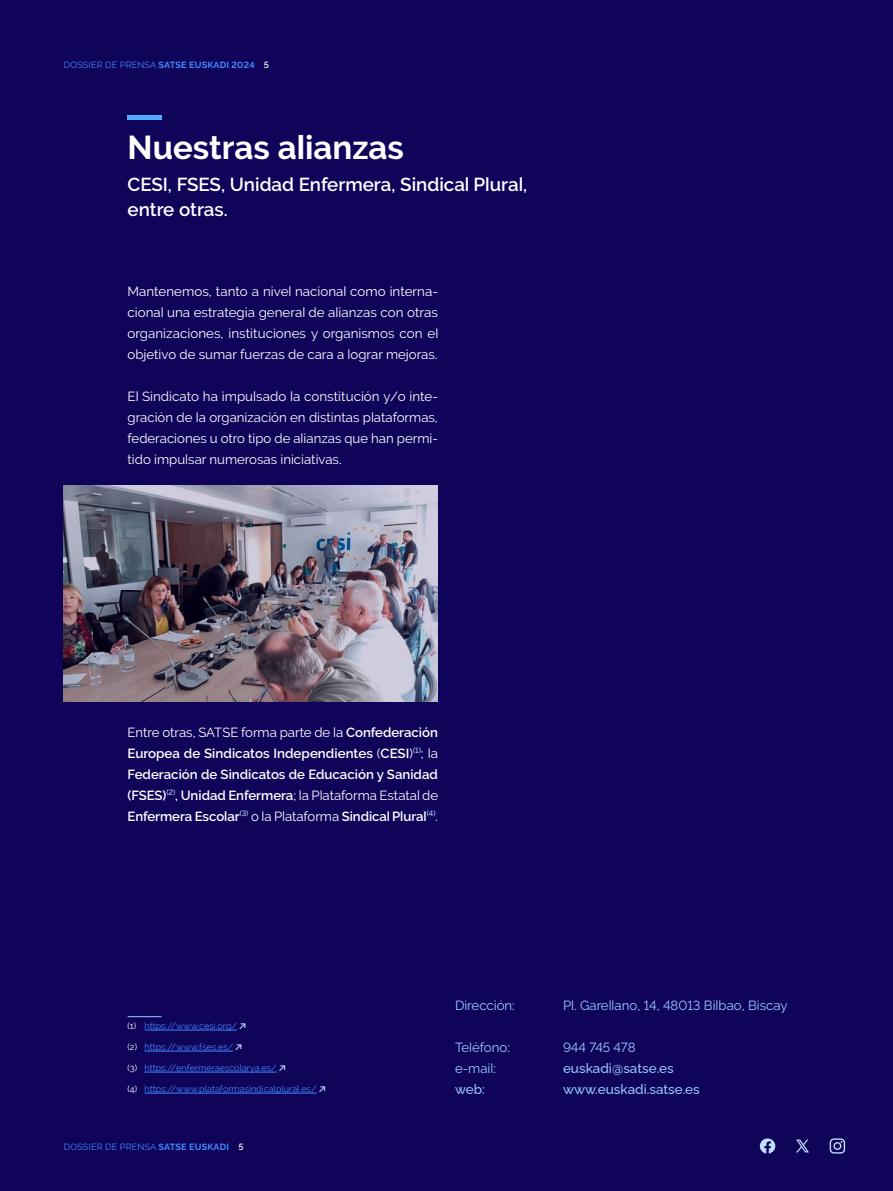
<style>
.page{position:relative;width:893px;height:1191px;background:#10035a}
.page>*{position:absolute;margin:0;border:0;box-sizing:border-box;transform-origin:0 0}
.t1{font:700 33px "SATSE";color:#fff}
.t2{font:600 18.75px/25.5px "SATSE";color:#fff}
.t3{font:500 13.5px "Raleway";color:#97cdff}
.t4{font:13.2px/21px "SATSE";color:#fff;text-align:justify}
.t5{font:600 13.2px/21px "SATSE";letter-spacing:-.005em;color:#fff;text-align:justify}
.t6{font:13.2px "SATSE";color:#97cdff}
.t7{font:9px "Raleway";color:#3f8bfd}
.t8{font:700 9px "SATSE";letter-spacing:.02em;color:#3f8bfd}
.t9{font:9px "SATSE";letter-spacing:.02em;color:#3f8bfd}
.s1{font-weight:400}
.s2{font-weight:600;color:#e4f7ec}
.s3{color:#fff}
.s4{font-family:"Calibri";font-weight:700;color:#bfe0ff}
.s5{font-weight:700}
</style>
<div class="page">
<svg style="left:796px;top:1139px;width:13px;height:13px"></svg>
<svg style="left:760px;top:1138px;width:15px;height:15px"></svg>
<svg style="left:830px;top:1138px;width:15px;height:15px"></svg>
<div style="left:128px;top:115px;width:34px;height:5px;background:#53a9fe"></div>
<hr style="left:128px;top:1016px;width:34px;height:1px;background:#97cdff">
<hr style="left:145px;top:1029px;width:92px;height:1px;background:#3f8bfd">
<hr style="left:145px;top:1050px;width:88px;height:1px;background:#3f8bfd">
<hr style="left:145px;top:1071px;width:132px;height:1px;background:#3f8bfd">
<hr style="left:145px;top:1092px;width:171px;height:1px;background:#3f8bfd">
<img style="left:64px;top:485px;width:374px;height:216px">
<p class="t8" style="left:64px;top:60px;width:207px"><span class="s1">DOSSIER DE PRENSA</span> SATSE EUSKADI 2024 <span class="s2">5</span></p>
<h1 class="t1" style="left:128px;top:128px;width:278px">Nuestras alianzas</h1>
<h2 class="t2" style="left:128px;top:171px;width:401px">CESI, FSES, Unidad Enfermera, Sindical Plural, entre otras.</h2>
<p class="t4" style="left:128px;top:280px;width:312px">Mantenemos, tanto a nivel nacional como interna&shy;cional una estrategia general de alianzas con otras organizaciones, instituciones y organismos con el objetivo de sumar fuerzas de cara a lograr mejoras.</p>
<p class="t4" style="left:128px;top:385px;width:312px">El Sindicato ha impulsado la constitución y/o inte&shy;gración de la organización en distintas plataformas, federaciones u otro tipo de alianzas que han permi&shy;tido impulsar numerosas iniciativas.</p>
<p class="t5" style="left:128px;top:721px;width:312px"><span class="s1">Entre otras, SATSE forma parte de la</span> Confederación Europea de Sindicatos Independientes <span class="s1">(</span>CESI<span class="s1">)</span><sup>(1)</sup><span class="s1">; la </span>Federación de Sindicatos de Educación y Sanidad (FSES)<sup>(2)</sup>, Unidad Enfermera<span class="s1">; la Plataforma Estatal de </span>Enfermera Escolar<sup>(3)</sup> <span class="s1">o la Plataforma</span> Sindical Plural<sup>(4)</sup><span class="s1">.</span></p>
<p class="t7" style="left:128px;top:1021px;width:121px"><span class="s3">(1)</span> https://www.cesi.org/ <span class="s4">↗</span></p>
<p class="t7" style="left:128px;top:1042px;width:117px"><span class="s3">(2)</span> https://www.fses.es/ <span class="s4">↗</span></p>
<p class="t7" style="left:128px;top:1063px;width:160px"><span class="s3">(3)</span> https://enfermeraescolarya.es/ <span class="s4">↗</span></p>
<p class="t7" style="left:128px;top:1084px;width:200px"><span class="s3">(4)</span> https://www.plataformasindicalplural.es/ <span class="s4">↗</span></p>
<p class="t9" style="left:64px;top:1141px;width:181px">DOSSIER DE PRENSA <span class="s5">SATSE EUSKADI</span> <span class="s2">5</span></p>
<p class="t6" style="left:455px;top:997px;width:61px">Dirección:</p>
<p class="t6" style="left:563px;top:997px;width:226px">Pl. Garellano, 14, 48013 Bilbao, Biscay</p>
<p class="t6" style="left:455px;top:1039px;width:56px">Teléfono:</p>
<p class="t6" style="left:563px;top:1039px;width:74px">944 745 478</p>
<p class="t6" style="left:455px;top:1060px;width:42px">e-mail:</p>
<p class="t3" style="left:563px;top:1057px;width:112px">euskadi@satse.es</p>
<p class="t3" style="left:455px;top:1078px;width:31px">web:</p>
<p class="t3" style="left:563px;top:1078px;width:138px">www.euskadi.satse.es</p>
</div>
